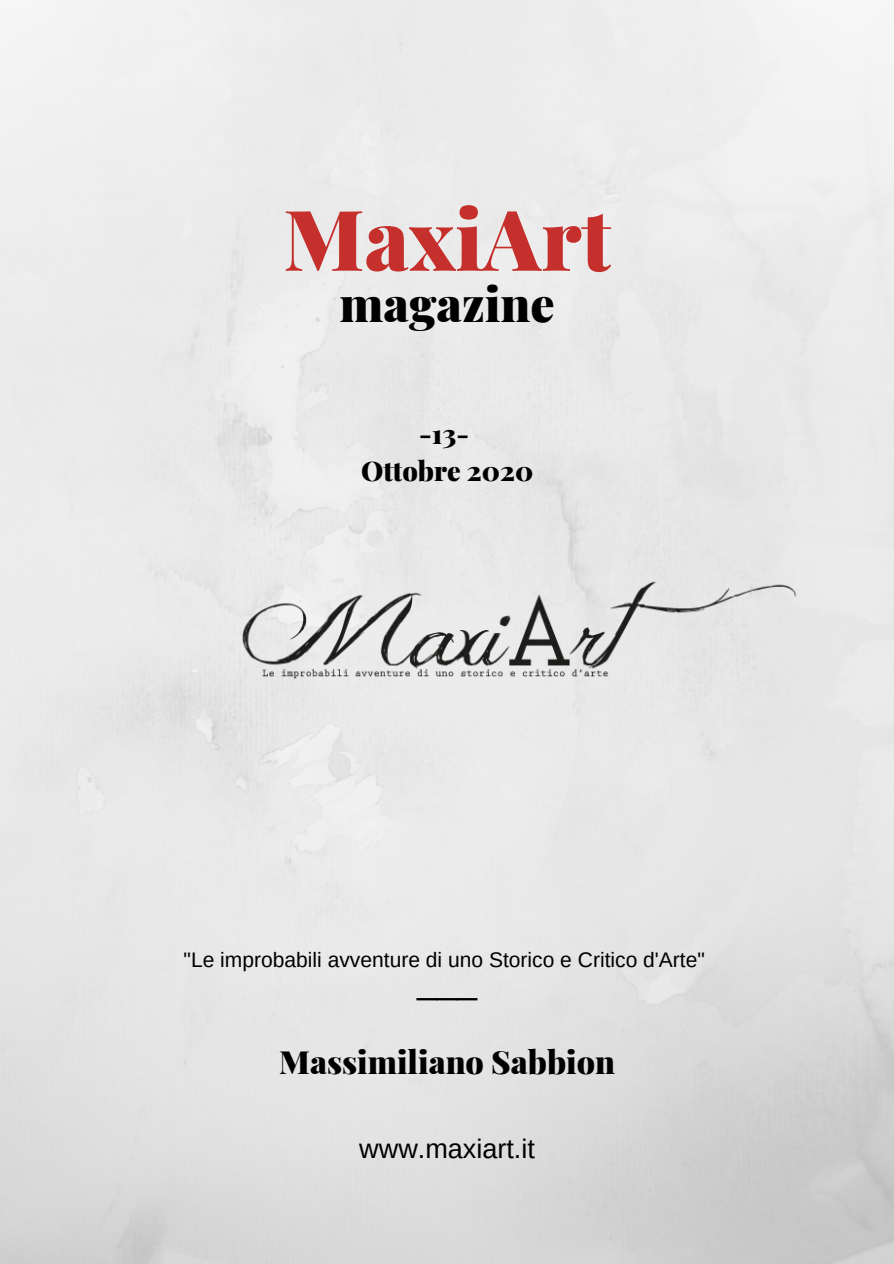
<style>
.page{position:relative;width:894px;height:1264px;background:#fff}
.page>*{position:absolute;margin:0;border:0;box-sizing:border-box;transform-origin:0 0}
.t1{font:900 84px "Playfair Display";color:#c6302c}
.t2{font:900 48px "Playfair Display";color:#000}
.t3{font:36px "Arimo";color:#000}
.t4{font:900 31.95px "Playfair Display";color:#000}
.t5{font:900 27px/37.2px "Playfair Display";color:#000;text-align:center}
.t6{font:27px "Arimo";color:#000}
.t7{font:21px "Arimo";color:#000}
</style>
<div class="page">
<img style="left:89px;top:571px;width:715px;height:122px">
<h1 class="t1" style="left:283px;top:180px;width:329px">MaxiArt</h1>
<h2 class="t2" style="left:339px;top:270px;width:217px">magazine</h2>
<p class="t5" style="left:361px;top:414px;width:174px">-13-<br>Ottobre 2020</p>
<p class="t7" style="left:183px;top:947px;width:522px">"Le improbabili avventure di uno Storico e Critico d'Arte"</p>
<h3 class="t3" style="left:417px;top:960px;width:62px">___</h3>
<h3 class="t4" style="left:279px;top:1039px;width:337px">Massimiliano Sabbion</h3>
<p class="t6" style="left:359px;top:1133px;width:177px">www.maxiart.it</p>
</div>
